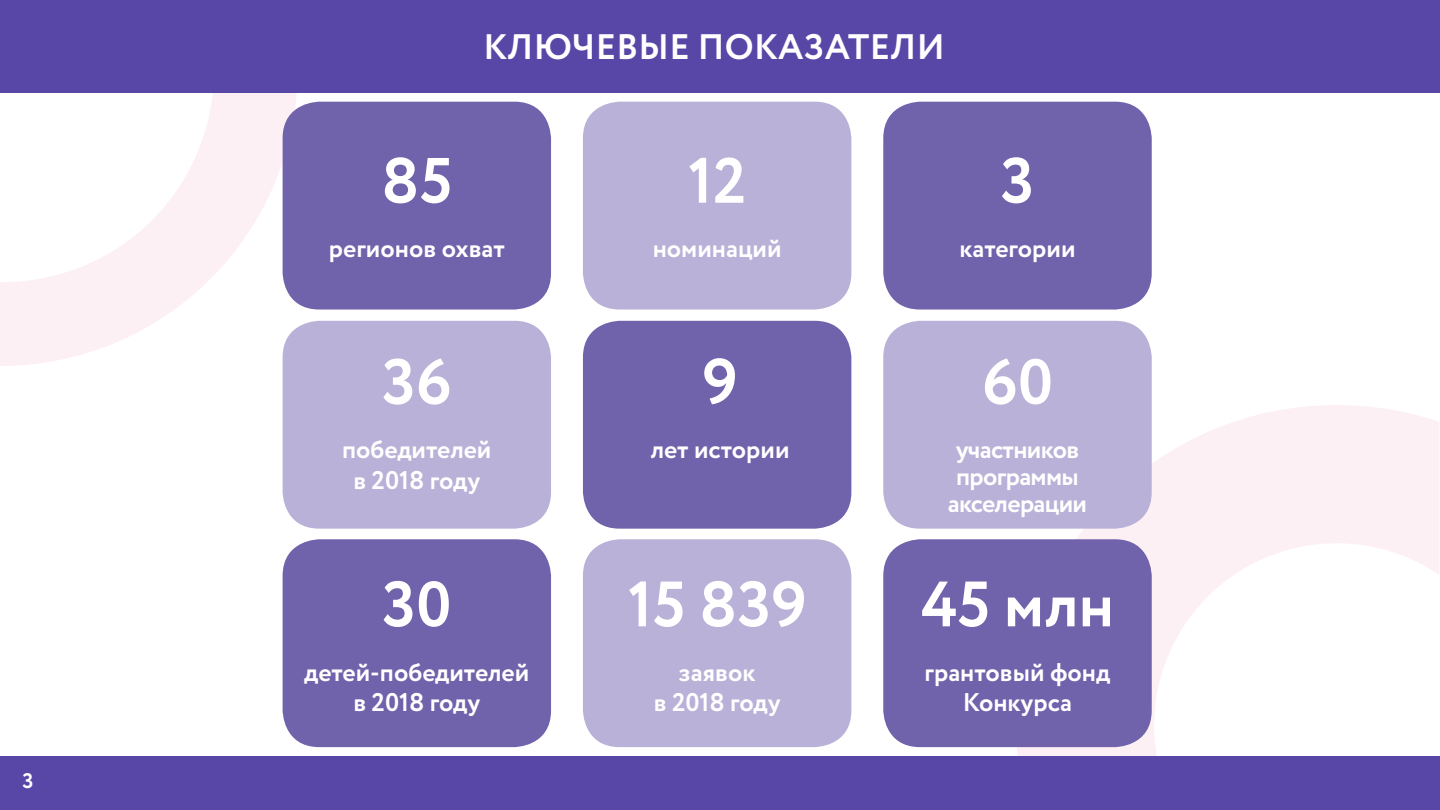
<style>
.page{position:relative;width:1440px;height:810px;background:#fff}
.page>*{position:absolute;margin:0;border:0;box-sizing:border-box;transform-origin:0 0}
.t1{font:700 63.9px "AVC";color:#fff}
.t2{font:700 35.4px "AVC";letter-spacing:.01em;color:#fff}
.t3{font:700 25.65px/30.8px "AVC";color:#fff;text-align:center}
.t4{font:700 25.65px/27px "AVC";letter-spacing:-.025em;color:#fff;text-align:center}
.t5{font:700 21px "AVC";color:#fff}
</style>
<div class="page">
<svg style="left:1016px;top:405px;width:423px;height:351px"></svg>
<svg style="left:0;top:93px;width:298px;height:273px"></svg>
<div style="left:0;top:756px;width:1439px;height:54px;background:#5947a8"></div>
<div style="left:0;top:0;width:1439px;height:93px;background:#5947a8"></div>
<div style="left:283px;top:102px;width:268px;height:208px;background:#7062ab;border-radius:37px"></div>
<div style="left:283px;top:539px;width:268px;height:208px;background:#7062ab;border-radius:37px"></div>
<div style="left:283px;top:321px;width:268px;height:208px;background:#b9b1d7;border-radius:37px"></div>
<div style="left:583px;top:102px;width:268px;height:208px;background:#b9b1d7;border-radius:37px"></div>
<div style="left:583px;top:539px;width:268px;height:208px;background:#b9b1d7;border-radius:37px"></div>
<div style="left:583px;top:321px;width:268px;height:208px;background:#7062ab;border-radius:37px"></div>
<div style="left:883px;top:102px;width:269px;height:208px;background:#7062ab;border-radius:37px"></div>
<div style="left:883px;top:539px;width:269px;height:208px;background:#7062ab;border-radius:37px"></div>
<div style="left:883px;top:321px;width:269px;height:208px;background:#b9b1d7;border-radius:37px"></div>
<p class="t5" style="left:23px;top:773px;width:13px">3</p>
<h2 class="t2" style="left:484px;top:27px;width:463px">КЛЮЧЕВЫЕ ПОКАЗАТЕЛИ</h2>
<h1 class="t1" style="left:381px;top:145px;width:73px">85</h1>
<p class="t3" style="left:329px;top:233px;width:177px">регионов охват</p>
<h1 class="t1" style="left:688px;top:145px;width:60px">12</h1>
<p class="t3" style="left:653px;top:233px;width:130px">номинаций</p>
<h1 class="t1" style="left:1001px;top:157px;width:35px">3</h1>
<p class="t3" style="left:959px;top:233px;width:118px">категории</p>
<h1 class="t1" style="left:382px;top:359px;width:71px">36</h1>
<p class="t3" style="left:342px;top:435px;width:151px">победителей в 2018 году</p>
<h1 class="t1" style="left:382px;top:568px;width:71px">30</h1>
<p class="t3" style="left:304px;top:657px;width:227px">детей-победителей в 2018 году</p>
<h1 class="t1" style="left:702px;top:345px;width:37px">9</h1>
<h1 class="t1" style="left:982px;top:346px;width:73px">60</h1>
<p class="t3" style="left:650px;top:434px;width:141px">лет истории</p>
<p class="t4" style="left:948px;top:436px;width:141px">участников программы акселерации</p>
<h1 class="t1" style="left:628px;top:568px;width:181px">15 839</h1>
<h1 class="t1" style="left:921px;top:568px;width:194px">45 млн</h1>
<p class="t3" style="left:654px;top:657px;width:128px">заявок<br>в 2018 году</p>
<p class="t3" style="left:925px;top:657px;width:187px">грантовый фонд<br>Конкурса</p>
</div>
